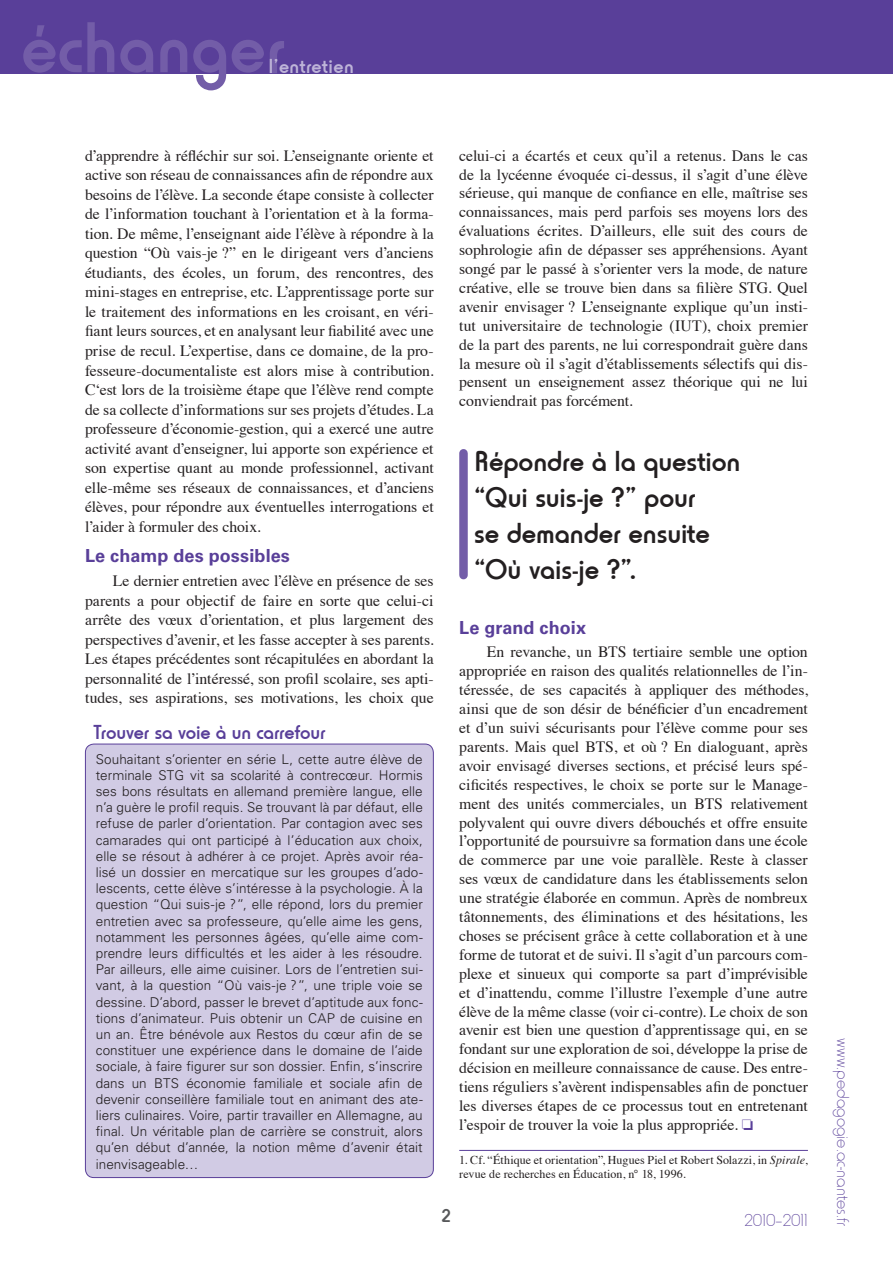
<style>
.page{position:relative;width:893px;height:1263px;background:#fff}
.page>*{position:absolute;margin:0;border:0;box-sizing:border-box;transform-origin:0 0}
.t1{font:500 75px "Horatio D";color:#735da8}
.t2{font:500 30px/36px "Horatio D";letter-spacing:-.005em;color:#231f20}
.t3{font:500 21px "Horatio D";letter-spacing:-.005em;color:#593f99}
.t4{font:500 21px "Horatio D";letter-spacing:.02em;color:#beb4d8}
.t5{font:500 19.5px "Horatio D";color:#57585a}
.t6{font:18px "Horatio D Ligh";color:#593f99}
.t7{font:700 18px "Univers";letter-spacing:.005em;color:#593f99}
.t8{font:15.75px/18.9px "Times";letter-spacing:-.005em;color:#231f20;text-align:justify}
.t9{font:300 13.5px/16.2px "Univers";letter-spacing:.005em;color:#231f20;text-align:justify}
.t10{font:12px/14.4px "Times";letter-spacing:.005em;color:#231f20}
.s1{color:#593f99}
.s2{font-style:italic}
</style>
<div class="page">
<div style="left:0;top:0;width:893px;height:74px;background:#593f99"></div>
<hr style="left:459px;top:1150px;width:349px;height:1px;background:#593f99">
<div style="left:85px;top:744px;width:348px;height:433px;background:#d1cbe4;border-radius:9px"></div>
<div style="left:85px;top:744px;width:349px;height:434px;border:1px solid #593f99;border-radius:9px"></div>
<div style="left:459px;top:453px;width:9px;height:122px;background:#735da8"></div>
<h1 class="t1" style="left:21px;top:5px;width:266px">échanger</h1>
<h3 class="t4" style="left:269px;top:54px;width:86px">l’entretien</h3>
<p class="t8" style="left:85px;top:144px;width:350px;line-height:19.5px">d’apprendre à réfléchir sur soi. L’enseignante oriente et active son réseau de connaissances afin de répondre aux besoins de l’élève. La seconde étape consiste à collecter de l’information touchant à l’orientation et à la forma&shy;tion. De même, l’enseignant aide l’élève à répondre à la question “Où vais-je ?” en le dirigeant vers d’anciens étudiants, des écoles, un forum, des rencontres, des mini-stages en entreprise, etc. L’apprentissage porte sur le traitement des informations en les croisant, en véri&shy;fiant leurs sources, et en analysant leur fiabilité avec une prise de recul. L’expertise, dans ce domaine, de la pro&shy;fesseure-documentaliste est alors mise à contribution.<br>C‘est lors de la troisième étape que l’élève rend compte de sa collecte d’informations sur ses projets d’études. La professeure d’économie-gestion, qui a exercé une autre activité avant d’enseigner, lui apporte son expérience et son expertise quant au monde professionnel, activant elle-même ses réseaux de connaissances, et d’anciens élèves, pour répondre aux éventuelles interrogations et l’aider à formuler des choix.</p>
<p class="t7" style="left:85px;top:545px;width:206px">Le champ des possibles</p>
<p class="t8" style="left:85px;top:570px;width:350px;line-height:19.5px;text-indent:28px">Le dernier entretien avec l’élève en présence de ses parents a pour objectif de faire en sorte que celui-ci arrête des vœux d’orientation, et plus largement des perspectives d’avenir, et les fasse accepter à ses parents.<br>Les étapes précédentes sont récapitulées en abordant la personnalité de l’intéressé, son profil scolaire, ses apti&shy;tudes, ses aspirations, ses motivations, les choix que</p>
<h3 class="t3" style="left:94px;top:720px;width:234px">Trouver sa voie à un carrefour</h3>
<p class="t9" style="left:96px;top:751px;width:329px">Souhaitant s’orienter en série L, cette autre élève de terminale STG vit sa scolarité à contrecœur. Hormis ses bons résultats en allemand première langue, elle n’a guère le profil requis. Se trouvant là par défaut, elle refuse de parler d’orientation. Par contagion avec ses camarades qui ont participé à l’éducation aux choix, elle se résout à adhérer à ce projet. Après avoir réa&shy;lisé un dossier en mercatique sur les groupes d’ado&shy;lescents, cette élève s’intéresse à la psychologie. À la question “Qui suis-je ?”, elle répond, lors du premier entretien avec sa professeure, qu’elle aime les gens, notamment les personnes âgées, qu’elle aime com&shy;prendre leurs difficultés et les aider à les résoudre.<br>Par ailleurs, elle aime cuisiner. Lors de l’entretien sui&shy;vant, à la question “Où vais-je ?”, une triple voie se dessine. D’abord, passer le brevet d’aptitude aux fonc&shy;tions d’animateur. Puis obtenir un CAP de cuisine en un an. Être bénévole aux Restos du cœur afin de se constituer une expérience dans le domaine de l’aide sociale, à faire figurer sur son dossier. Enfin, s’inscrire dans un BTS économie familiale et sociale afin de devenir conseillère familiale tout en animant des ate&shy;liers culinaires. Voire, partir travailler en Allemagne, au final. Un véritable plan de carrière se construit, alors qu’en début d’année, la notion même d’avenir était inenvisageable…</p>
<p class="t8" style="left:459px;top:145px;width:350px">celui-ci a écartés et ceux qu’il a retenus. Dans le cas de la lycéenne évoquée ci-dessus, il s’agit d’une élève sérieuse, qui manque de confiance en elle, maîtrise ses connaissances, mais perd parfois ses moyens lors des évaluations écrites. D’ailleurs, elle suit des cours de sophrologie afin de dépasser ses appréhensions. Ayant songé par le passé à s’orienter vers la mode, de nature créative, elle se trouve bien dans sa filière STG. Quel avenir envisager ? L’enseignante explique qu’un insti&shy;tut universitaire de technologie (IUT), choix premier de la part des parents, ne lui correspondrait guère dans la mesure où il s’agit d’établissements sélectifs qui dis&shy;pensent un enseignement assez théorique qui ne lui conviendrait pas forcément.</p>
<h2 class="t2" style="left:474px;top:444px;width:268px">Répondre à la question “Qui suis-je ?” pour<br>se demander ensuite “Où vais-je ?”.</h2>
<p class="t7" style="left:459px;top:617px;width:128px">Le grand choix</p>
<p class="t8" style="left:459px;top:641px;width:350px;text-indent:28px">En revanche, un BTS tertiaire semble une option appropriée en raison des qualités relationnelles de l’in&shy;téressée, de ses capacités à appliquer des méthodes, ainsi que de son désir de bénéficier d’un encadrement et d’un suivi sécurisants pour l’élève comme pour ses parents. Mais quel BTS, et où ? En dialoguant, après avoir envisagé diverses sections, et précisé leurs spé&shy;cificités respectives, le choix se porte sur le Manage&shy;ment des unités commerciales, un BTS relativement polyvalent qui ouvre divers débouchés et offre ensuite l’opportunité de poursuivre sa formation dans une école de commerce par une voie parallèle. Reste à classer ses vœux de candidature dans les établissements selon une stratégie élaborée en commun. Après de nombreux tâtonnements, des éliminations et des hésitations, les choses se précisent grâce à cette collaboration et à une forme de tutorat et de suivi. Il s’agit d’un parcours com&shy;plexe et sinueux qui comporte sa part d’imprévisible et d’inattendu, comme l’illustre l’exemple d’une autre élève de la même classe (voir ci-contre). Le choix de son avenir est bien une question d’apprentissage qui, en se fondant sur une exploration de soi, développe la prise de décision en meilleure connaissance de cause. Des entre&shy;tiens réguliers s’avèrent indispensables afin de ponctuer les diverses étapes de ce processus tout en entretenant l’espoir de trouver la voie la plus appropriée. <span class="s1">□</span></p>
<p class="t10" style="left:459px;top:1151px;width:350px">1. Cf. “Éthique et orientation”, Hugues Piel et Robert Solazzi, in <span class="s2">Spirale</span>, revue de recherches en Éducation, n° 18, 1996.</p>
<p class="t5" style="left:442px;top:1205px;width:10px">2</p>
<p class="t6" style="left:745px;top:1210px;width:65px">2010–2011</p>
<p class="t6" style="left:853px;top:1038px;width:189px;rotate:90deg">www.pedagogie.ac-nantes.fr</p>
</div>
